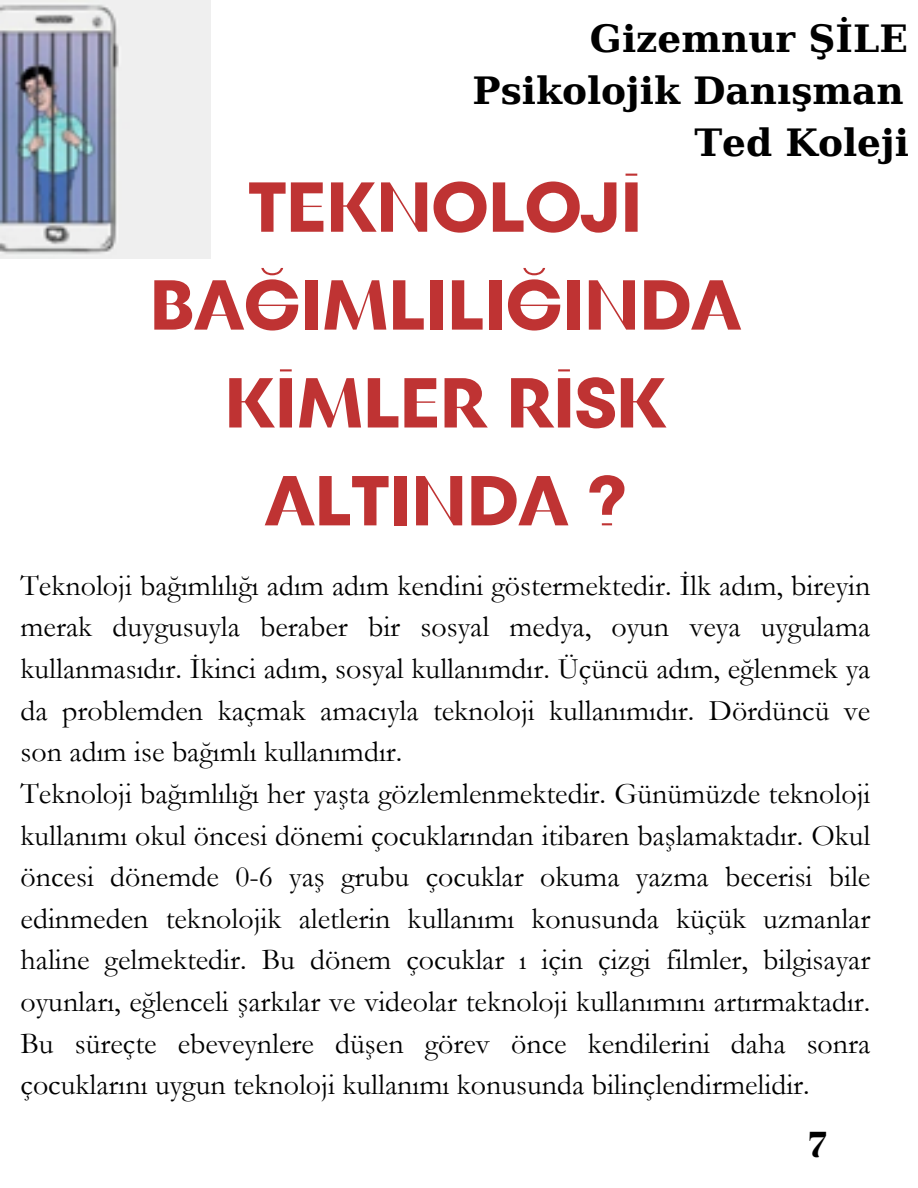
<style>
.page{position:relative;width:918px;height:1188px;background:#fff}
.page>*{position:absolute;margin:0;border:0;box-sizing:border-box;transform-origin:0 0}
.t1{font:700 70.5px/97.8px "TT Fors Display";color:#bf3333;text-align:center}
.t2{font:700 37.5px/51.8px "DejaVu Serif";color:#000;text-align:right}
.t3{font:36px "Abril Fatface";color:#000}
.t4{font:30px/41.7px "Garamond";color:#000;text-align:justify}
</style>
<div class="page">
<img style="left:0;top:0;width:211px;height:259px">
<p class="t2" style="left:472px;top:13px;width:438px">Gizemnur ŞİLE<br>Psikolojik Danışman<br>Ted Koleji</p>
<h1 class="t1" style="left:150px;top:158px;width:593px">TEKNOLOJİ<br>BAĞIMLILIĞINDA<br>KİMLER RİSK<br>ALTINDA ?</h1>
<p class="t4" style="left:21px;top:565px;width:851px">Teknoloji bağımlılığı adım adım kendini göstermektedir. İlk adım, bireyin merak duygusuyla beraber bir sosyal medya, oyun veya uygulama kullanmasıdır. İkinci adım, sosyal kullanımdır. Üçüncü adım, eğlenmek ya da problemden kaçmak amacıyla teknoloji kullanımıdır. Dördüncü ve son adım ise bağımlı kullanımdır.</p>
<p class="t4" style="left:21px;top:773px;width:851px">Teknoloji bağımlılığı her yaşta gözlemlenmektedir. Günümüzde teknoloji kullanımı okul öncesi dönemi çocuklarından itibaren başlamaktadır. Okul öncesi dönemde 0-6 yaş grubu çocuklar okuma yazma becerisi bile edinmeden teknolojik aletlerin kullanımı konusunda küçük uzmanlar haline gelmektedir. Bu dönem çocuklar ı için çizgi filmler, bilgisayar oyunları, eğlenceli şarkılar ve videolar teknoloji kullanımını artırmaktadır.<br>Bu süreçte ebeveynlere düşen görev önce kendilerini daha sonra çocuklarını uygun teknoloji kullanımı konusunda bilinçlendirmelidir.</p>
<p class="t3" style="left:808px;top:1119px;width:20px">7</p>
</div>
